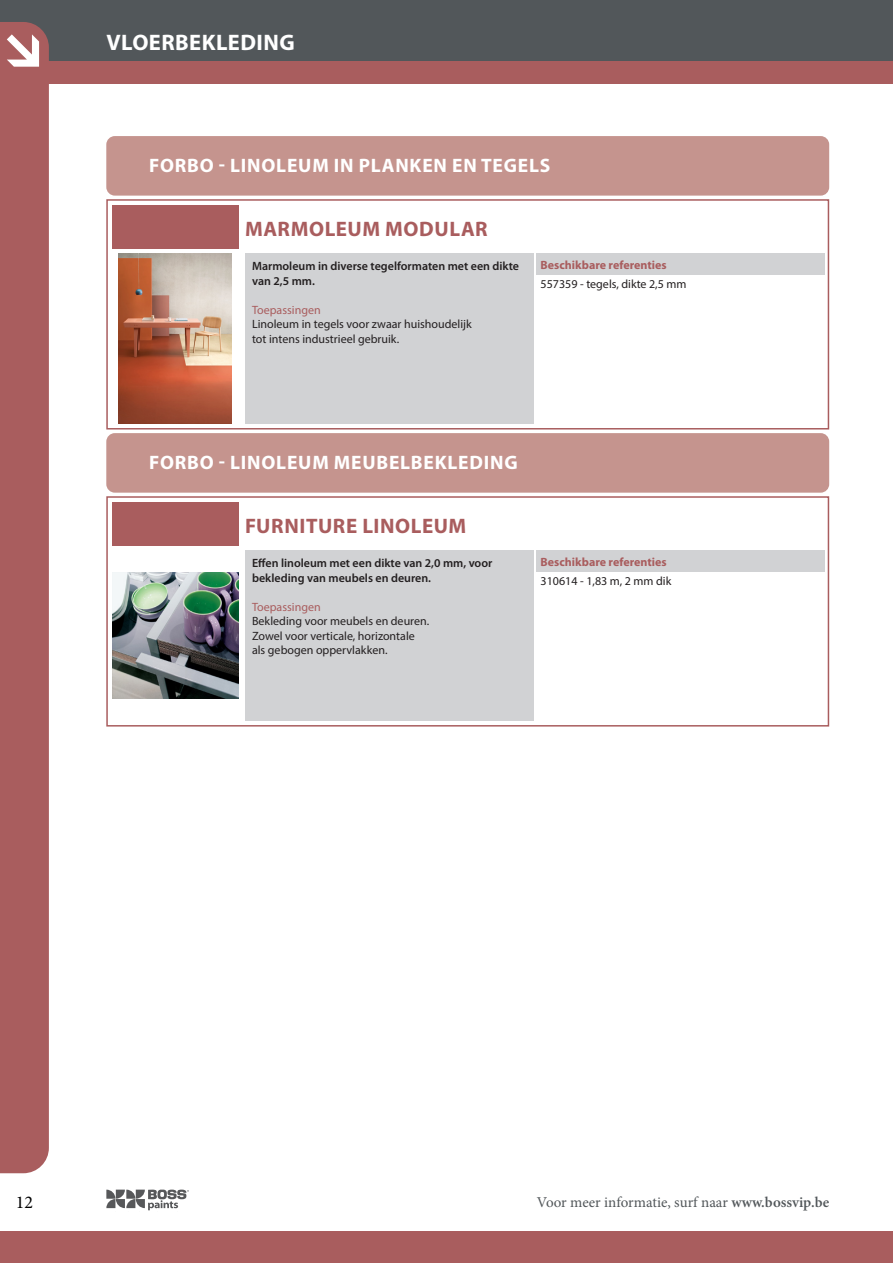
<style>
.page{position:relative;width:893px;height:1263px;background:#fff}
.page>*{position:absolute;margin:0;border:0;box-sizing:border-box;transform-origin:0 0}
.t1{font:700 22.5px "Myriad Pro";letter-spacing:.02em;color:#fff}
._03_productname_titl{font:700 21px "Myriad Pro";letter-spacing:.025em;color:#a95d5e}
._02_subtitle_single{font:700 19.5px "Myriad Pro";letter-spacing:.04em;color:#fff}
.t2{font:18px "Minion Pro";color:#000}
.t3{font:15px "Minion Pro";color:#52575a}
._01_bodytext_table{font:12px/14.2px "Myriad Pro";color:#231f20}
._01_product_beschrij{font:600 12px/15px "Myriad Pro";color:#231f20}
._02_subtitles_table{font:700 12px "Myriad Pro";color:#a95d5e}
._01_body_table_color{font:12px "Myriad Pro";color:#231f20}
.s1{color:#a95d5e}
.s2{font-weight:600}
</style>
<div class="page">
<div style="left:0;top:0;width:893px;height:71px;background:#52575a"></div>
<svg style="left:106px;top:1189px;width:83px;height:21px"></svg>
<div style="left:0;top:22px;width:49px;height:1151px;background:#a95d5e"></div>
<div style="left:0;top:1231px;width:893px;height:32px;background:#a95d5e"></div>
<div style="left:0;top:61px;width:893px;height:22px;background:#a95d5e"></div>
<div style="left:7px;top:30px;width:34px;height:42px;background:#a95d5e"></div>
<svg style="left:7px;top:34px;width:32px;height:33px"></svg>
<div style="left:106px;top:136px;width:723px;height:60px;background:#c5948e;border-radius:9px"></div>
<div style="left:112px;top:205px;width:126px;height:44px;background:#a95d5e"></div>
<img style="left:119px;top:254px;width:113px;height:170px">
<div style="left:245px;top:254px;width:289px;height:170px;background:#d1d2d4"></div>
<div style="left:536px;top:254px;width:289px;height:21px;background:#d1d2d4"></div>
<div style="left:106px;top:199px;width:723px;height:230px;border:2px solid #a95d5e"></div>
<div style="left:106px;top:433px;width:723px;height:60px;background:#c5948e;border-radius:9px"></div>
<div style="left:112px;top:502px;width:126px;height:44px;background:#a95d5e"></div>
<img style="left:112px;top:573px;width:126px;height:126px">
<div style="left:245px;top:551px;width:289px;height:170px;background:#d1d2d4"></div>
<div style="left:536px;top:551px;width:289px;height:21px;background:#d1d2d4"></div>
<div style="left:106px;top:496px;width:723px;height:230px;border:2px solid #a95d5e"></div>
<p class="t1" style="left:107px;top:28px;width:190px">VLOERBEKLEDING</p>
<p class="_02_subtitle_single" style="left:149px;top:153px;width:403px">FORBO - LINOLEUM IN PLANKEN EN TEGELS</p>
<p class="_03_productname_titl" style="left:245px;top:215px;width:244px">MARMOLEUM MODULAR</p>
<p class="_01_product_beschrij" style="left:252px;top:258px;width:268px">Marmoleum in diverse tegelformaten met een dikte van 2,5 mm.</p>
<p class="_01_bodytext_table" style="left:252px;top:303px;width:221px"><span class="s1">Toepassingen<br></span>Linoleum in tegels voor zwaar huishoudelijk tot intens industrieel gebruik.</p>
<p class="_02_subtitles_table" style="left:541px;top:257px;width:128px">Beschikbare referenties</p>
<p class="_01_body_table_color" style="left:541px;top:276px;width:147px">557359 - tegels, dikte 2,5 mm</p>
<p class="_02_subtitle_single" style="left:149px;top:450px;width:370px">FORBO - LINOLEUM MEUBELBEKLEDING</p>
<p class="_03_productname_titl" style="left:245px;top:512px;width:223px">FURNITURE LINOLEUM</p>
<p class="_01_product_beschrij" style="left:252px;top:555px;width:242px">Effen linoleum met een dikte van 2,0 mm, voor bekleding van meubels en deuren.</p>
<p class="_01_bodytext_table" style="left:252px;top:600px;width:179px"><span class="s1">Toepassingen<br></span>Bekleding voor meubels en deuren.</p>
<p class="_01_bodytext_table" style="left:252px;top:628px;width:164px">Zowel voor verticale, horizontale als gebogen oppervlakken.</p>
<p class="_02_subtitles_table" style="left:541px;top:554px;width:128px">Beschikbare referenties</p>
<p class="_01_body_table_color" style="left:541px;top:573px;width:132px">310614 - 1,83 m, 2 mm dik</p>
<h3 class="t2" style="left:16px;top:1190px;width:19px">12</h3>
<p class="t3" style="left:537px;top:1192px;width:294px">Voor meer informatie, surf naar <span class="s2">www.bossvip.be</span></p>
</div>
